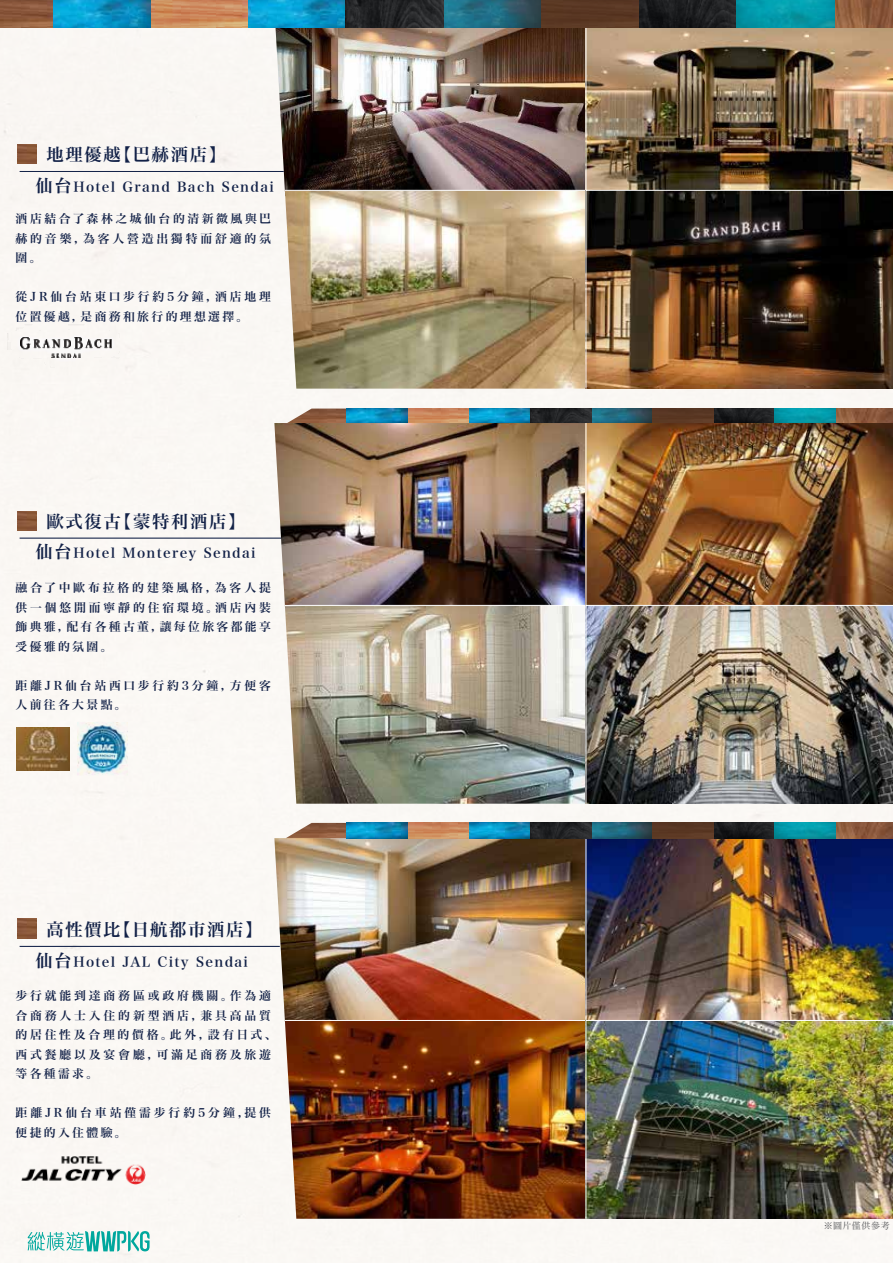
<style>
.page{position:relative;width:893px;height:1263px;background:#fff}
.page>*{position:absolute;margin:0;border:0;box-sizing:border-box;transform-origin:0 0}
.t1{font:17.25px "Hira Min Pro W6";letter-spacing:.1em;color:#122147}
.t2{font:13.5px "Hira Min Pro W6";letter-spacing:.1em;color:#122147}
.t3{font:11.85px/19.5px "Hira Min Pro W6";letter-spacing:.24em;color:#122147}
.t4{font:11.85px/19.5px "Hira Min Pro W6";letter-spacing:.22em;color:#122147}
.t5{font:9px "Hira Min Pro N W3";letter-spacing:.075em;color:#58595b}
.s1{font-size:17.25px}
</style>
<div class="page">
<div style="left:0;top:27px;width:893px;height:1236px;background:#faf7f4"></div>
<img style="left:275px;top:27px;width:311px;height:163px">
<img style="left:586px;top:27px;width:307px;height:163px">
<svg style="left:274px;top:190px;width:312px;height:199px;background:#b7a685"></svg>
<img style="left:586px;top:190px;width:307px;height:199px">
<svg style="left:28px;top:1231px;width:122px;height:20px"></svg>
<img style="left:286px;top:409px;width:607px;height:14px">
<svg style="left:591px;top:409px;width:61px;height:14px"></svg>
<div style="left:652px;top:409px;width:61px;height:15px;background:#5a3723"></div>
<svg style="left:774px;top:409px;width:62px;height:14px"></svg>
<svg style="left:408px;top:409px;width:61px;height:14px"></svg>
<div style="left:26px;top:492px;width:232px;height:63px;background:#faf8f4"></div>
<hr style="left:20px;top:538px;width:271px;height:1px;background:#122147">
<div style="left:26px;top:125px;width:212px;height:64px;background:#faf7f3"></div>
<hr style="left:20px;top:171px;width:264px;height:1px;background:#122147">
<img style="left:0;top:0;width:893px;height:27px">
<svg style="left:444px;top:0;width:97px;height:27px;background:#256679"></svg>
<div style="left:541px;top:0;width:98px;height:27px;background:#5a3723"></div>
<svg style="left:736px;top:0;width:98px;height:27px;background:#0398a9"></svg>
<svg style="left:151px;top:0;width:97px;height:27px;background:#cd8b5d"></svg>
<div style="left:7px;top:324px;width:118px;height:46px;background:#faf7f3"></div>
<img style="left:20px;top:337px;width:92px;height:20px">
<img style="left:77px;top:723px;width:51px;height:53px">
<div style="left:26px;top:900px;width:248px;height:64px;background:#fbf8f4"></div>
<hr style="left:20px;top:946px;width:260px;height:1px;background:#122147">
<img style="left:17px;top:144px;width:20px;height:20px">
<img style="left:17px;top:511px;width:20px;height:20px">
<img style="left:17px;top:919px;width:20px;height:19px">
<img style="left:274px;top:423px;width:312px;height:182px">
<img style="left:586px;top:423px;width:307px;height:182px">
<img style="left:274px;top:605px;width:312px;height:199px">
<img style="left:586px;top:605px;width:307px;height:199px">
<img style="left:274px;top:838px;width:312px;height:182px">
<img style="left:586px;top:838px;width:307px;height:182px">
<img style="left:274px;top:1020px;width:312px;height:199px">
<img style="left:586px;top:1020px;width:307px;height:199px">
<img style="left:16px;top:727px;width:53px;height:43px">
<img style="left:286px;top:823px;width:607px;height:15px">
<svg style="left:591px;top:823px;width:61px;height:15px"></svg>
<div style="left:652px;top:823px;width:61px;height:15px;background:#5a3723"></div>
<svg style="left:774px;top:823px;width:62px;height:15px"></svg>
<svg style="left:408px;top:823px;width:61px;height:15px"></svg>
<img style="left:21px;top:1155px;width:124px;height:29px">
<h1 class="t1" style="left:46px;top:140px;width:181px">地理優越【巴赫酒店】</h1>
<p class="t2" style="left:35px;top:175px;width:240px"><span class="s1">仙台</span>Hotel Grand Bach Sendai</p>
<p class="t3" style="left:16px;top:208px;width:257px;text-align:justify">酒店結合了森林之城仙台的清新微風與巴赫的音樂，為客人營造出獨特而舒適的氛圍。</p>
<p class="t4" style="left:16px;top:286px;width:257px">從JR仙台站東口步行約5分鐘，酒店地理位置優越，是商務和旅行的理想選擇。</p>
<h1 class="t1" style="left:46px;top:506px;width:201px">歐式復古【蒙特利酒店】</h1>
<p class="t2" style="left:35px;top:541px;width:222px"><span class="s1">仙台</span>Hotel Monterey Sendai</p>
<p class="t3" style="left:16px;top:577px;width:257px;text-align:justify">融合了中歐布拉格的建築風格，為客人提供一個悠閒而寧靜的住宿環境。酒店內裝飾典雅，配有各種古董，讓每位旅客都能享受優雅的氛圍。</p>
<p class="t3" style="left:16px;top:675px;width:257px">距離JR仙台站西口步行約3分鐘，方便客人前往各大景點。</p>
<h1 class="t1" style="left:46px;top:915px;width:218px">高性價比【日航都市酒店】</h1>
<p class="t2" style="left:35px;top:949px;width:214px"><span class="s1">仙台</span>Hotel JAL City Sendai</p>
<p class="t3" style="left:16px;top:985px;width:263px">步行就能到達商務區或政府機關。作為適合商務人士入住的新型酒店，兼具高品質的居住性及合理的價格。此外，設有日式、西式餐廳以及宴會廳，可滿足商務及旅遊等各種需求。</p>
<p class="t3" style="left:16px;top:1102px;width:257px">距離JR仙台車站僅需步行約5分鐘,提供便捷的入住體驗。</p>
<p class="t5" style="left:824px;top:1218px;width:68px">※圖片僅供參考</p>
</div>
